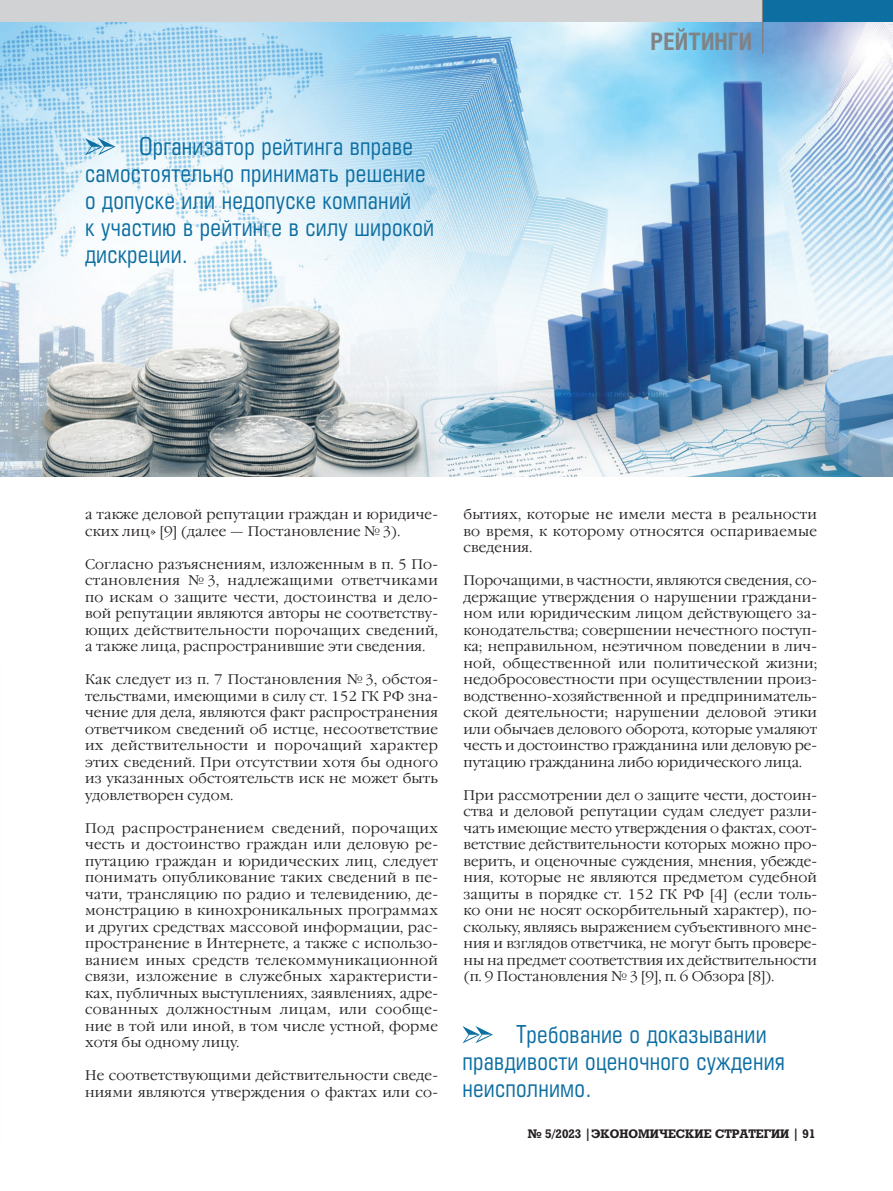
<style>
.page{position:relative;width:893px;height:1191px;background:#fff}
.page>*{position:absolute;margin:0;border:0;box-sizing:border-box;transform-origin:0 0}
.Vrez{font:24px/27px "Europe Condensed C";letter-spacing:.01em;color:#0d6ea2}
.Колонтитур_правый{font:700 24px "Helios Cond C";color:#808285}
.Body_Text{font:13.95px/16.5px "Garamond C";letter-spacing:.01em;color:#231f20;text-align:justify}
.t1{font:700 12px "Rodeo C";color:#231f20}
</style>
<div class="page">
<img style="left:1px;top:21px;width:892px;height:455px">
<div style="left:0;top:0;width:893px;height:21px;background:#d1d2d4"></div>
<hr style="left:762px;top:0;width:1px;height:54px;background:#808285">
<div style="left:763px;top:0;width:130px;height:21px;background:#0d6ea2"></div>
<svg style="left:85px;top:138px;width:30px;height:17px"></svg>
<svg style="left:462px;top:1026px;width:31px;height:17px"></svg>
<p class="Vrez" style="left:85px;top:133px;width:351px;text-indent:54px">Организатор рейтинга вправе самостоятельно принимать решение о допуске или недопуске компаний<br>к участию в рейтинге в силу широкой дискреции.</p>
<p class="Колонтитур_правый" style="left:650px;top:27px;width:103px">РЕЙТИНГИ</p>
<p class="Body_Text" style="left:85px;top:506px;width:354px">а также деловой репутации граждан и юридиче&shy;ских лиц» [9] (далее — Постановление №3).</p>
<p class="Body_Text" style="left:85px;top:556px;width:354px">Согласно разъяснениям, изложенным в п. 5 По&shy;становления №3, надлежащими ответчиками по искам о защите чести, достоинства и дело&shy;вой репутации являются авторы не соответству&shy;ющих действительности порочащих сведений, а также лица, распространившие эти сведения.</p>
<p class="Body_Text" style="left:85px;top:671px;width:354px">Как следует из п. 7 Постановления №3, обстоя&shy;тельствами, имеющими в силу ст. 152 ГК РФ зна&shy;чение для дела, являются факт распространения ответчиком сведений об истце, несоответствие их действительности и порочащий характер этих сведений. При отсутствии хотя бы одного из указанных обстоятельств иск не может быть удовлетворен судом.</p>
<p class="Body_Text" style="left:85px;top:820px;width:354px">Под распространением сведений, порочащих честь и достоинство граждан или деловую ре&shy;путацию граждан и юридических лиц, следует понимать опубликование таких сведений в пе&shy;чати, трансляцию по радио и телевидению, де&shy;монстрацию в кинохроникальных программах и других средствах массовой информации, рас&shy;пространение в Интернете, а также с использо&shy;ванием иных средств телекоммуникационной связи, изложение в служебных характеристи&shy;ках, публичных выступлениях, заявлениях, адре&shy;сованных должностным лицам, или сообще&shy;ние в той или иной, в том числе устной, форме хотя бы одному лицу.</p>
<p class="Body_Text" style="left:85px;top:1067px;width:354px">Не соответствующими действительности сведе&shy;ниями являются утверждения о фактах или со-</p>
<p class="Body_Text" style="left:463px;top:506px;width:355px">бытиях, которые не имели места в реальности во время, к которому относятся оспариваемые сведения.</p>
<p class="Body_Text" style="left:463px;top:572px;width:355px">Порочащими, в частности, являются сведения, со&shy;держащие утверждения о нарушении граждани&shy;ном или юридическим лицом действующего за&shy;конодательства; совершении нечестного поступ&shy;ка; неправильном, неэтичном поведении в лич&shy;ной, общественной или политической жизни; недобросовестности при осуществлении произ&shy;водственно-хозяйственной и предприниматель&shy;ской деятельности; нарушении деловой этики или обычаев делового оборота, которые умаляют честь и достоинство гражданина или деловую ре&shy;путацию гражданина либо юридического лица.</p>
<p class="Body_Text" style="left:463px;top:787px;width:355px">При рассмотрении дел о защите чести, достоин&shy;ства и деловой репутации судам следует разли&shy;чать имеющие место утверждения о фактах, соот&shy;ветствие действительности которых можно про&shy;верить, и оценочные суждения, мнения, убежде&shy;ния, которые не являются предметом судебной защиты в порядке ст. 152 ГК РФ [4] (если толь&shy;ко они не носят оскорбительный характер), по&shy;скольку, являясь выражением субъективного мне&shy;ния и взглядов ответчика, не могут быть провере&shy;ны на предмет соответствия их действительности (п. 9 Постановления №3 [9], п. 6 Обзора [8]).</p>
<p class="Vrez" style="left:462px;top:1020px;width:324px;text-indent:54px">Требование о доказывании правдивости оценочного суждения неисполнимо.</p>
<p class="t1" style="left:528px;top:1126px;width:289px">№ 5/2023 |ЭКОНОМИЧЕСКИЕ СТРАТЕГИИ | 91</p>
</div>
